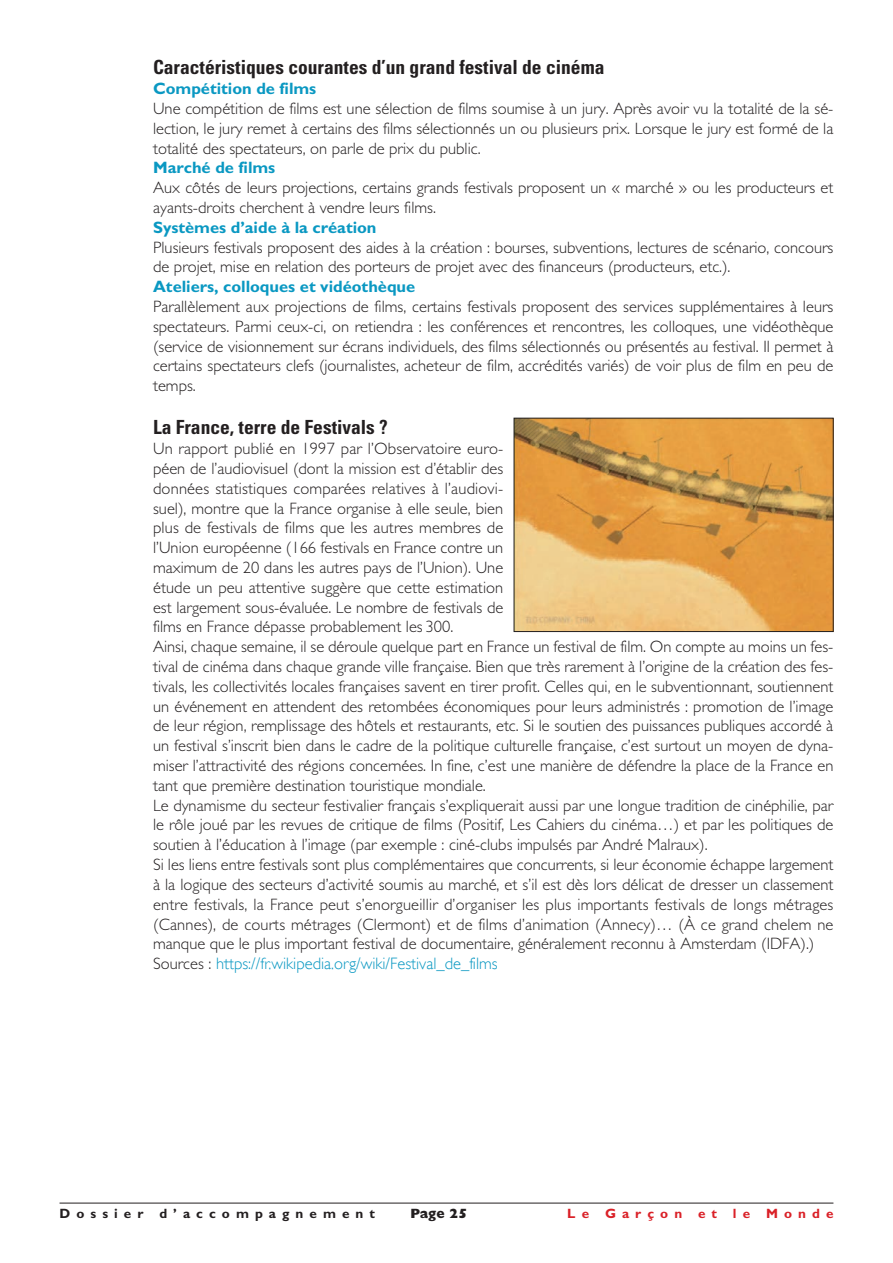
<style>
.page{position:relative;width:893px;height:1263px;background:#fff}
.page>*{position:absolute;margin:0;border:0;box-sizing:border-box;transform-origin:0 0}
.t1{font:700 condensed 19.5px "Univers";color:#231f20}
.t2{font:300 16.5px/19.8px "M Gill Sans";color:#231f20}
.t3{font:700 16.5px "M Gill Sans";color:#0a98c2}
.t4{font:300 16.5px "Gill Sans";color:#0a98c2}
.t5{font:700 13.5px "M Gill Sans";letter-spacing:.45em;color:#231f20}
.t6{font:700 13.5px "M Gill Sans";letter-spacing:.45em;color:#da2128}
.t7{font:800 13.5px "M Gill Sans";color:#231f20}
.s1{font-family:"M Gill Sans";color:#231f20}
</style>
<div class="page">
<hr style="left:60px;top:1203px;width:773px;height:1px;background:#231f20">
<img style="left:516px;top:420px;width:315px;height:210px">
<div style="left:514px;top:418px;width:319px;height:214px;border:1px solid #231f20"></div>
<p class="t1" style="left:153px;top:60px;width:453px">Caractéristiques courantes d’un grand festival de cinéma</p>
<p class="t3" style="left:153px;top:83px;width:165px">Compétition de films</p>
<p class="t2" style="left:153px;top:100px;width:682px;text-align:justify">Une compétition de films est une sélection de films soumise à un jury. Après avoir vu la totalité de la sé&shy;lection, le jury remet à certains des films sélectionnés un ou plusieurs prix. Lorsque le jury est formé de la totalité des spectateurs, on parle de prix du public.</p>
<p class="t3" style="left:153px;top:162px;width:124px">Marché de films</p>
<p class="t2" style="left:153px;top:180px;width:682px">Aux côtés de leurs projections, certains grands festivals proposent un « marché » ou les producteurs et ayants-droits cherchent à vendre leurs films.</p>
<p class="t3" style="left:153px;top:222px;width:225px">Systèmes d’aide à la création</p>
<p class="t2" style="left:153px;top:239px;width:682px">Plusieurs festivals proposent des aides à la création : bourses, subventions, lectures de scénario, concours de projet, mise en relation des porteurs de projet avec des financeurs (producteurs, etc.).</p>
<p class="t3" style="left:153px;top:281px;width:264px">Ateliers, colloques et vidéothèque</p>
<p class="t2" style="left:153px;top:298px;width:682px;text-align:justify">Parallèlement aux projections de films, certains festivals proposent des services supplémentaires à leurs spectateurs. Parmi ceux-ci, on retiendra : les conférences et rencontres, les colloques, une vidéothèque (service de visionnement sur écrans individuels, des films sélectionnés ou présentés au festival. Il permet à certains spectateurs clefs (journalistes, acheteur de film, accrédités variés) de voir plus de film en peu de temps.</p>
<p class="t1" style="left:153px;top:420px;width:236px">La France, terre de Festivals ?</p>
<p class="t2" style="left:153px;top:441px;width:682px">Un rapport publié en 1997 par l’Observatoire euro-<br>péen de l’audiovisuel (dont la mission est d’établir des<br>données statistiques comparées relatives à l’audiovi-<br>suel), montre que la France organise à elle seule, bien<br>plus de festivals de films que les autres membres de<br>l’Union européenne (166 festivals en France contre un<br>maximum de 20 dans les autres pays de l’Union). Une<br>étude un peu attentive suggère que cette estimation<br>est largement sous-évaluée. Le nombre de festivals de<br>films en France dépasse probablement les 300.<br>Ainsi, chaque semaine, il se déroule quelque part en France un festival de film. On compte au moins un fes&shy;tival de cinéma dans chaque grande ville française. Bien que très rarement à l’origine de la création des fes&shy;tivals, les collectivités locales françaises savent en tirer profit. Celles qui, en le subventionnant, soutiennent un événement en attendent des retombées économiques pour leurs administrés : promotion de l’image de leur région, remplissage des hôtels et restaurants, etc. Si le soutien des puissances publiques accordé à un festival s’inscrit bien dans le cadre de la politique culturelle française, c’est surtout un moyen de dyna&shy;miser l’attractivité des régions concernées. In fine, c’est une manière de défendre la place de la France en tant que première destination touristique mondiale.<br>Le dynamisme du secteur festivalier français s’expliquerait aussi par une longue tradition de cinéphilie, par le rôle joué par les revues de critique de films (Positif, Les Cahiers du cinéma…) et par les politiques de soutien à l’éducation à l’image (par exemple : ciné-clubs impulsés par André Malraux).<br>Si les liens entre festivals sont plus complémentaires que concurrents, si leur économie échappe largement à la logique des secteurs d’activité soumis au marché, et s’il est dès lors délicat de dresser un classement entre festivals, la France peut s’enorgueillir d’organiser les plus importants festivals de longs métrages (Cannes), de courts métrages (Clermont) et de films d’animation (Annecy)… (À ce grand chelem ne manque que le plus important festival de documentaire, généralement reconnu à Amsterdam (IDFA).)</p>
<p class="t4" style="left:153px;top:954px;width:346px"><span class="s1">Sources :</span> https://fr.wikipedia.org/wiki/Festival_de_films</p>
<p class="t5" style="left:60px;top:1208px;width:317px">Dossier d’accompagnement</p>
<p class="t7" style="left:410px;top:1208px;width:58px">Page 25</p>
<p class="t6" style="left:567px;top:1208px;width:268px">Le Garçon et le Monde</p>
</div>
